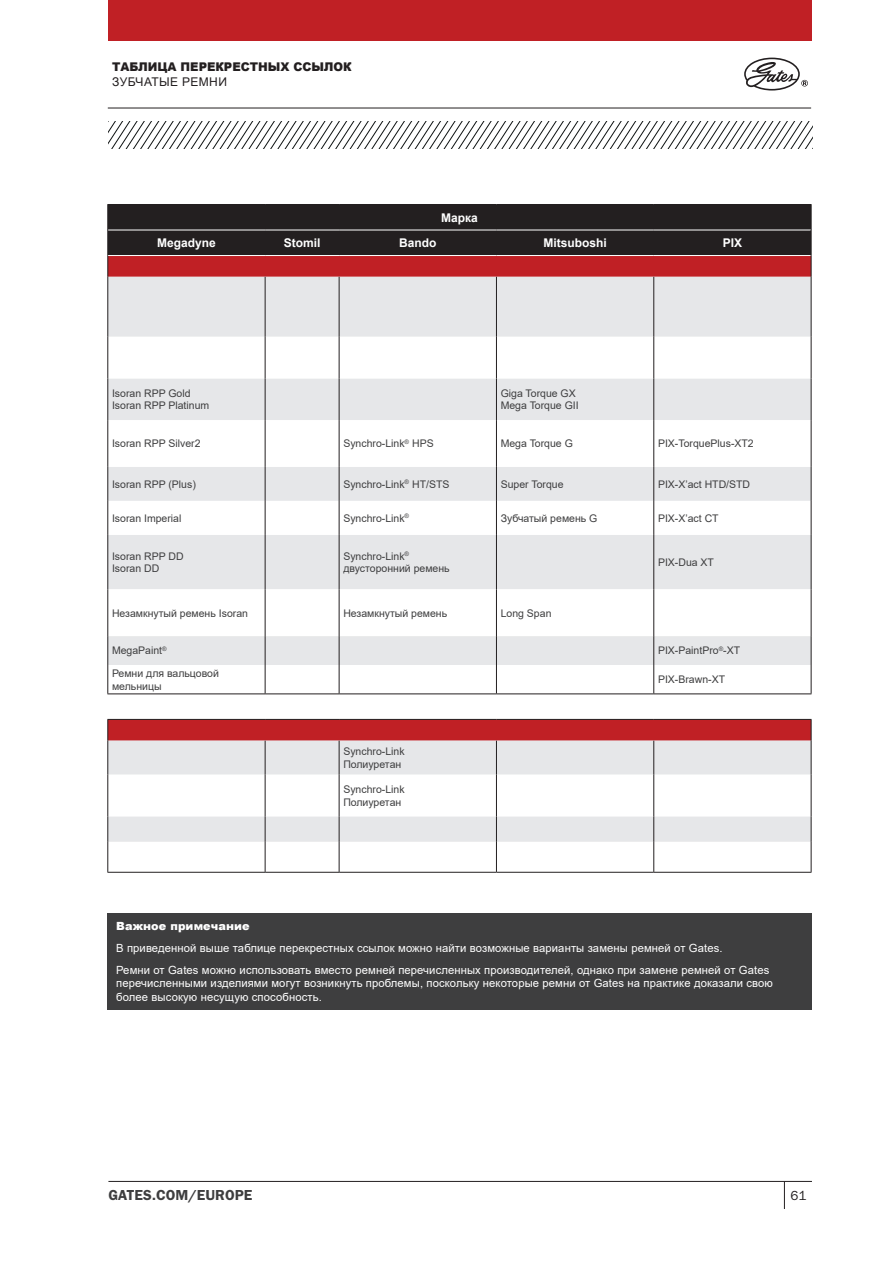
<style>
.page{position:relative;width:893px;height:1263px;background:#fff}
.page>*{position:absolute;margin:0;border:0;box-sizing:border-box;transform-origin:0 0}
.t1{font:15px "Franklin Gothic URW Dem";letter-spacing:.01em;color:#3e3e3f}
.t2{font:13.5px "Franklin Gothic URW Boo";color:#231f20}
.t3{font:700 12px "Arial";color:#fff}
.HEADER_-_Title{font:900 12px "Arial";color:#231f20}
.HEADER_-_Subtitle{font:12px "Arial";letter-spacing:.035em;color:#231f20}
.BODY_-_Copy{font:11.25px/13.5px "Arial";letter-spacing:.01em;color:#fff}
.BODY_-_Copy-2{font:900 11.25px "Arial";letter-spacing:.01em;color:#fff}
.t4{font:10.5px/12.8px "Arial";color:#3e3e3f}
</style>
<div class="page">
<div style="left:108px;top:0;width:704px;height:40px;background:#c02025"></div>
<svg style="left:784px;top:1182px;width:1px;height:27px"></svg>
<hr style="left:108px;top:1181px;width:704px;height:1px;background:#231f20">
<svg style="left:108px;top:122px;width:704px;height:26px"></svg>
<div style="left:108px;top:277px;width:703px;height:60px;background:#e6e7e9"></div>
<svg style="left:107px;top:337px;width:704px;height:535px"></svg>
<hr style="left:339px;top:277px;width:1px;height:60px;background:#231f20">
<hr style="left:496px;top:277px;width:1px;height:60px;background:#231f20">
<hr style="left:653px;top:277px;width:1px;height:60px;background:#231f20">
<hr style="left:339px;top:337px;width:1px;height:41px;background:#231f20">
<hr style="left:496px;top:337px;width:1px;height:41px;background:#231f20">
<hr style="left:653px;top:337px;width:1px;height:41px;background:#231f20">
<hr style="left:339px;top:378px;width:1px;height:42px;background:#231f20">
<hr style="left:496px;top:378px;width:1px;height:42px;background:#231f20">
<hr style="left:653px;top:378px;width:1px;height:42px;background:#231f20">
<hr style="left:339px;top:420px;width:1px;height:47px;background:#231f20">
<hr style="left:496px;top:420px;width:1px;height:47px;background:#231f20">
<hr style="left:653px;top:420px;width:1px;height:47px;background:#231f20">
<hr style="left:339px;top:467px;width:1px;height:34px;background:#231f20">
<hr style="left:496px;top:467px;width:1px;height:34px;background:#231f20">
<hr style="left:653px;top:467px;width:1px;height:34px;background:#231f20">
<hr style="left:339px;top:501px;width:1px;height:34px;background:#231f20">
<hr style="left:496px;top:501px;width:1px;height:34px;background:#231f20">
<hr style="left:653px;top:501px;width:1px;height:34px;background:#231f20">
<hr style="left:339px;top:535px;width:1px;height:54px;background:#231f20">
<hr style="left:496px;top:535px;width:1px;height:54px;background:#231f20">
<hr style="left:653px;top:535px;width:1px;height:54px;background:#231f20">
<hr style="left:339px;top:589px;width:1px;height:47px;background:#231f20">
<hr style="left:496px;top:589px;width:1px;height:47px;background:#231f20">
<hr style="left:653px;top:589px;width:1px;height:47px;background:#231f20">
<svg style="left:339px;top:636px;width:1px;height:57px"></svg>
<svg style="left:496px;top:636px;width:1px;height:57px"></svg>
<svg style="left:653px;top:636px;width:1px;height:57px"></svg>
<hr style="left:339px;top:741px;width:1px;height:34px;background:#231f20">
<hr style="left:496px;top:741px;width:1px;height:34px;background:#231f20">
<hr style="left:653px;top:741px;width:1px;height:34px;background:#231f20">
<hr style="left:339px;top:775px;width:1px;height:41px;background:#231f20">
<hr style="left:496px;top:775px;width:1px;height:41px;background:#231f20">
<hr style="left:653px;top:775px;width:1px;height:41px;background:#231f20">
<svg style="left:339px;top:816px;width:1px;height:26px"></svg>
<svg style="left:496px;top:816px;width:1px;height:26px"></svg>
<svg style="left:653px;top:816px;width:1px;height:26px"></svg>
<hr style="left:339px;top:842px;width:1px;height:30px;background:#231f20">
<hr style="left:496px;top:842px;width:1px;height:30px;background:#231f20">
<hr style="left:653px;top:842px;width:1px;height:30px;background:#231f20">
<hr style="left:107px;top:693px;width:158px;height:1px;background:#231f20">
<hr style="left:265px;top:693px;width:74px;height:1px;background:#231f20">
<hr style="left:339px;top:693px;width:157px;height:1px;background:#231f20">
<hr style="left:496px;top:693px;width:158px;height:1px;background:#231f20">
<hr style="left:654px;top:693px;width:157px;height:1px;background:#231f20">
<hr style="left:107px;top:719px;width:158px;height:1px;background:#231f20">
<hr style="left:265px;top:719px;width:74px;height:1px;background:#231f20">
<hr style="left:339px;top:719px;width:157px;height:1px;background:#231f20">
<hr style="left:496px;top:719px;width:158px;height:1px;background:#231f20">
<hr style="left:654px;top:719px;width:157px;height:1px;background:#231f20">
<hr style="left:107px;top:872px;width:158px;height:1px;background:#231f20">
<hr style="left:265px;top:872px;width:74px;height:1px;background:#231f20">
<hr style="left:339px;top:872px;width:157px;height:1px;background:#231f20">
<hr style="left:496px;top:872px;width:158px;height:1px;background:#231f20">
<hr style="left:654px;top:872px;width:157px;height:1px;background:#231f20">
<hr style="left:107px;top:277px;width:1px;height:60px;background:#231f20">
<hr style="left:265px;top:277px;width:1px;height:60px;background:#231f20">
<hr style="left:107px;top:337px;width:1px;height:41px;background:#231f20">
<hr style="left:265px;top:337px;width:1px;height:41px;background:#231f20">
<hr style="left:107px;top:378px;width:1px;height:42px;background:#231f20">
<hr style="left:265px;top:378px;width:1px;height:42px;background:#231f20">
<hr style="left:107px;top:420px;width:1px;height:47px;background:#231f20">
<hr style="left:265px;top:420px;width:1px;height:47px;background:#231f20">
<hr style="left:107px;top:467px;width:1px;height:34px;background:#231f20">
<hr style="left:265px;top:467px;width:1px;height:34px;background:#231f20">
<hr style="left:107px;top:501px;width:1px;height:34px;background:#231f20">
<hr style="left:265px;top:501px;width:1px;height:34px;background:#231f20">
<hr style="left:107px;top:535px;width:1px;height:54px;background:#231f20">
<hr style="left:265px;top:535px;width:1px;height:54px;background:#231f20">
<hr style="left:107px;top:589px;width:1px;height:47px;background:#231f20">
<hr style="left:265px;top:589px;width:1px;height:47px;background:#231f20">
<svg style="left:107px;top:636px;width:1px;height:57px"></svg>
<svg style="left:265px;top:636px;width:1px;height:57px"></svg>
<svg style="left:107px;top:720px;width:1px;height:21px"></svg>
<svg style="left:811px;top:720px;width:1px;height:21px"></svg>
<hr style="left:107px;top:741px;width:1px;height:34px;background:#231f20">
<hr style="left:265px;top:741px;width:1px;height:34px;background:#231f20">
<hr style="left:107px;top:775px;width:1px;height:41px;background:#231f20">
<hr style="left:265px;top:775px;width:1px;height:41px;background:#231f20">
<svg style="left:107px;top:816px;width:1px;height:26px"></svg>
<svg style="left:265px;top:816px;width:1px;height:26px"></svg>
<hr style="left:107px;top:842px;width:1px;height:30px;background:#231f20">
<hr style="left:265px;top:842px;width:1px;height:30px;background:#231f20">
<svg style="left:107px;top:204px;width:705px;height:73px;background:#562628"></svg>
<hr style="left:811px;top:277px;width:1px;height:60px;background:#231f20">
<hr style="left:811px;top:337px;width:1px;height:41px;background:#231f20">
<hr style="left:811px;top:378px;width:1px;height:42px;background:#231f20">
<hr style="left:811px;top:420px;width:1px;height:47px;background:#231f20">
<hr style="left:811px;top:467px;width:1px;height:34px;background:#231f20">
<hr style="left:811px;top:501px;width:1px;height:34px;background:#231f20">
<hr style="left:811px;top:535px;width:1px;height:54px;background:#231f20">
<hr style="left:811px;top:589px;width:1px;height:47px;background:#231f20">
<svg style="left:811px;top:636px;width:1px;height:57px"></svg>
<hr style="left:811px;top:741px;width:1px;height:34px;background:#231f20">
<hr style="left:811px;top:775px;width:1px;height:41px;background:#231f20">
<svg style="left:811px;top:816px;width:1px;height:26px"></svg>
<hr style="left:811px;top:842px;width:1px;height:30px;background:#231f20">
<hr style="left:108px;top:108px;width:633px;height:1px;background:#231f20">
<hr style="left:741px;top:108px;width:70px;height:1px;background:#231f20">
<svg style="left:744px;top:58px;width:64px;height:33px"></svg>
<div style="left:108px;top:913px;width:704px;height:96px;background:#3e3e3f"></div>
<p class="HEADER_-_Title" style="left:112px;top:58px;width:241px">ТАБЛИЦА ПЕРЕКРЕСТНЫХ ССЫЛОК</p>
<p class="HEADER_-_Subtitle" style="left:112px;top:73px;width:116px">ЗУБЧАТЫЕ РЕМНИ</p>
<p class="t3" style="left:441px;top:209px;width:38px">Марка</p>
<p class="t3" style="left:157px;top:234px;width:60px">Megadyne</p>
<p class="t3" style="left:284px;top:234px;width:38px">Stomil</p>
<p class="t3" style="left:399px;top:234px;width:39px">Bando</p>
<p class="t3" style="left:543px;top:234px;width:65px">Mitsuboshi</p>
<p class="t3" style="left:723px;top:234px;width:21px">PIX</p>
<p class="t4" style="left:112px;top:387px;width:99px">Isoran RPP Gold<br>Isoran RPP Platinum</p>
<p class="t4" style="left:501px;top:387px;width:80px">Giga Torque GX<br>Mega Torque GII</p>
<p class="t4" style="left:112px;top:437px;width:90px">Isoran RPP Silver2</p>
<p class="t4" style="left:343px;top:437px;width:92px">Synchro-Link<sup>®</sup> HPS</p>
<p class="t4" style="left:501px;top:437px;width:74px">Mega Torque G</p>
<p class="t4" style="left:658px;top:437px;width:97px">PIX-TorquePlus-XT2</p>
<p class="t4" style="left:112px;top:478px;width:85px">Isoran RPP (Plus)</p>
<p class="t4" style="left:343px;top:478px;width:108px">Synchro-Link<sup>®</sup> HT/STS</p>
<p class="t4" style="left:501px;top:478px;width:64px">Super Torque</p>
<p class="t4" style="left:658px;top:478px;width:94px">PIX-X’act HTD/STD</p>
<p class="t4" style="left:112px;top:512px;width:71px">Isoran Imperial</p>
<p class="t4" style="left:343px;top:512px;width:67px">Synchro-Link<sup>®</sup></p>
<p class="t4" style="left:501px;top:512px;width:98px">Зубчатый ремень G</p>
<p class="t4" style="left:658px;top:512px;width:62px">PIX-X’act CT</p>
<p class="t4" style="left:112px;top:549px;width:73px">Isoran RPP DD<br>Isoran DD</p>
<p class="t4" style="left:343px;top:549px;width:108px">Synchro-Link<sup>® </sup>двусторонний ремень</p>
<p class="t4" style="left:658px;top:556px;width:58px">PIX-Dua XT</p>
<p class="t4" style="left:112px;top:606px;width:137px">Незамкнутый ремень Isoran</p>
<p class="t4" style="left:343px;top:606px;width:105px">Незамкнутый ремень</p>
<p class="t4" style="left:501px;top:606px;width:52px">Long Span</p>
<p class="t4" style="left:112px;top:644px;width:56px">MegaPaint<sup>®</sup></p>
<p class="t4" style="left:658px;top:644px;width:84px">PIX-PaintPro<sup>®</sup>-XT</p>
<p class="t4" style="left:112px;top:667px;width:108px">Ремни для вальцовой мельницы</p>
<p class="t4" style="left:658px;top:673px;width:69px">PIX-Brawn-XT</p>
<p class="t4" style="left:343px;top:745px;width:63px">Synchro-Link<br>Полиуретан</p>
<p class="t4" style="left:343px;top:783px;width:63px">Synchro-Link<br>Полиуретан</p>
<p class="BODY_-_Copy-2" style="left:116px;top:917px;width:135px">Важное примечание</p>
<p class="BODY_-_Copy" style="left:116px;top:941px;width:608px">В приведенной выше таблице перекрестных ссылок можно найти возможные варианты замены ремней от Gates.</p>
<p class="BODY_-_Copy" style="left:116px;top:963px;width:658px">Ремни от Gates можно использовать вместо ремней перечисленных производителей, однако при замене ремней от Gates перечисленными изделиями могут возникнуть проблемы, поскольку некоторые ремни от Gates на практике доказали свою более высокую несущую способность.</p>
<h1 class="t1" style="left:108px;top:1186px;width:146px">GATES.COM/EUROPE</h1>
<p class="t2" style="left:790px;top:1187px;width:17px">61</p>
</div>
